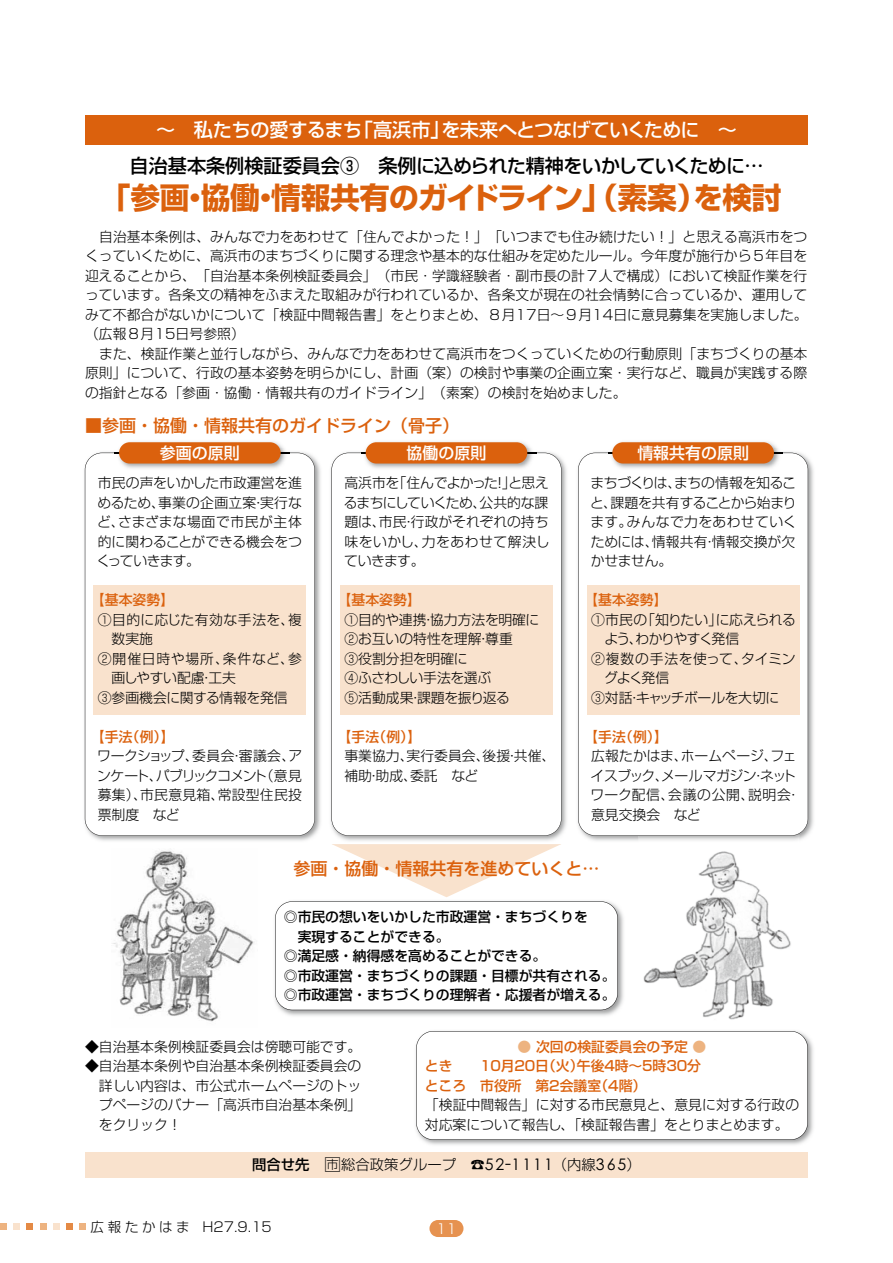
<style>
.page{position:relative;width:893px;height:1263px;background:#fff}
.page>*{position:absolute;margin:0;border:0;box-sizing:border-box;transform-origin:0 0}
.t1{font:29.7px "Shin Go Pro Bold 90 pv RKSJ H";letter-spacing:-.01em;color:#db610d}
.t2{font:19.2px "Shin Go Pro Medium 90 pv RKSJ H";letter-spacing:-.01em;color:#000}
.t3{font:19.2px "Shin Go Pro Medium 90 pv RKSJ H";letter-spacing:-.02em;color:#fff}
.t4{font:16.95px "Shin Go Pro Medium 90 pv RKSJ H";color:#db610d}
.t5{font:15.9px "Shin Go Pro Medium 90 pv RKSJ H";color:#fff}
.t6{font:14.4px "Shin Go Pro Light 90 pv RKSJ H";color:#000}
.t7{font:13.8px/19.5px "Shin Go Pro Light 90 pv RKSJ H";color:#000;text-align:justify}
.t8{font:13.8px "Shin Go Pro Medium 90 pv RKSJ H";color:#000}
.t9{font:13.8px/19.5px "Shin Go Pro Medium 90 pv RKSJ H";color:#db610d}
.t10{font:13.8px "Shin Go Pro Light 90 pv RKSJ H";letter-spacing:.035em;color:#000}
.t11{font:13.8px "Shin Go Pro Light 90 pv RKSJ H";letter-spacing:.055em;color:#000}
.t12{font:13.8px "Shin Go Pro Light 90 pv RKSJ H";letter-spacing:-.03em;color:#000}
.t13{font:13.8px "Shin Go Pro Light 90 pv RKSJ H";letter-spacing:-.105em;color:#000}
.t14{font:13.8px "Shin Go Pro Light 90 pv RKSJ H";letter-spacing:-.025em;color:#000}
.t15{font:13.5px "Shin Go Pro Light 90 pv RKSJ H";letter-spacing:.255em;color:#000}
.t16{font:13.5px "Shin Go Pro Light 90 pv RKSJ H";color:#fff}
.s1{color:#edb380}
.s2{font-family:"Shin Go Pro Medium 90 pv RKSJ H"}
.s3{font-size:16.95px}
.s4{font-size:12.15px}
.s5{font-family:"Century Gothic";font-size:15.9px}
.s6{font-family:"Shin Go Pro Regular 90 pv RKSJ H"}
</style>
<div class="page">
<img style="left:643px;top:851px;width:148px;height:169px">
<img style="left:112px;top:850px;width:142px;height:172px">
<img style="left:84px;top:452px;width:237px;height:389px">
<svg style="left:85px;top:453px;width:230px;height:383px"></svg>
<img style="left:338px;top:452px;width:229px;height:389px">
<svg style="left:331px;top:453px;width:230px;height:383px"></svg>
<img style="left:585px;top:452px;width:229px;height:389px">
<svg style="left:578px;top:453px;width:230px;height:383px"></svg>
<div style="left:85px;top:1152px;width:723px;height:26px;background:#f9e2cd"></div>
<div style="left:85px;top:115px;width:723px;height:30px;background:#db610d"></div>
<img style="left:608px;top:441px;width:175px;height:31px">
<img style="left:608px;top:453px;width:175px;height:1px">
<div style="left:612px;top:442px;width:162px;height:21px;background:#db610d;border-radius:11px"></div>
<img style="left:361px;top:441px;width:175px;height:31px">
<img style="left:361px;top:453px;width:175px;height:1px">
<div style="left:366px;top:442px;width:161px;height:21px;background:#db610d;border-radius:11px"></div>
<img style="left:115px;top:441px;width:174px;height:31px">
<img style="left:115px;top:453px;width:174px;height:1px">
<div style="left:119px;top:442px;width:162px;height:21px;background:#db610d;border-radius:11px"></div>
<img style="left:423px;top:1038px;width:390px;height:107px">
<svg style="left:416px;top:1031px;width:392px;height:109px"></svg>
<img style="left:281px;top:908px;width:343px;height:108px">
<svg style="left:275px;top:844px;width:343px;height:166px"></svg>
<div style="left:340px;top:585px;width:213px;height:129px;background:#f9e2cd"></div>
<div style="left:94px;top:585px;width:212px;height:129px;background:#f9e2cd"></div>
<div style="left:587px;top:585px;width:212px;height:129px;background:#f9e2cd"></div>
<div style="left:0;top:1223px;width:7px;height:6px;background:#edb380"></div>
<svg style="left:14px;top:1223px;width:6px;height:6px"></svg>
<svg style="left:27px;top:1223px;width:6px;height:6px"></svg>
<svg style="left:40px;top:1223px;width:6px;height:6px"></svg>
<svg style="left:53px;top:1223px;width:6px;height:6px"></svg>
<div style="left:66px;top:1223px;width:7px;height:6px;background:#e48a45"></div>
<div style="left:79px;top:1223px;width:7px;height:6px;background:#edb380"></div>
<svg style="left:429px;top:1220px;width:34px;height:17px"></svg>
<h2 class="t3" style="left:156px;top:114px;width:582px">～　私たちの愛するまち「高浜市」を未来へとつなげていくために　～</h2>
<h2 class="t2" style="left:130px;top:150px;width:635px">自治基本条例検証委員会③　条例に込められた精神をいかしていくために…</h2>
<h1 class="t1" style="left:101px;top:174px;width:682px">「参画・協働・情報共有のガイドライン」（素案）を検討</h1>
<p class="t7" style="left:85px;top:225px;width:724px;text-indent:14px">自治基本条例は、みんなで力をあわせて「住んでよかった！」「いつまでも住み続けたい！」と思える高浜市をつくっていくために、高浜市のまちづくりに関する理念や基本的な仕組みを定めたルール。今年度が施行から５年目を迎えることから、「自治基本条例検証委員会」（市民・学識経験者・副市長の計７人で構成）において検証作業を行っています。各条文の精神をふまえた取組みが行われているか、各条文が現在の社会情勢に合っているか、運用してみて不都合がないかについて「検証中間報告書」をとりまとめ、８月17日～９月14日に意見募集を実施しました。（広報８月15日号参照）</p>
<p class="t7" style="left:85px;top:342px;width:724px;text-indent:14px">また、検証作業と並行しながら、みんなで力をあわせて高浜市をつくっていくための行動原則「まちづくりの基本原則」について、行政の基本姿勢を明らかにし、計画（案）の検討や事業の企画立案・実行など、職員が実践する際の指針となる「参画・協働・情報共有のガイドライン」（素案）の検討を始めました。</p>
<p class="t4" style="left:85px;top:411px;width:376px">■参画・協働・情報共有のガイドライン（骨子）</p>
<p class="t5" style="left:160px;top:440px;width:81px">参画の原則</p>
<p class="t5" style="left:407px;top:440px;width:81px">協働の原則</p>
<p class="t5" style="left:637px;top:440px;width:113px">情報共有の原則</p>
<p class="t7" style="left:97px;top:472px;width:207px">市民の声をいかした市政運営を進めるため、事業の企画立案・実行など、さまざまな場面で市民が主体的に関わることができる機会をつくっていきます。</p>
<p class="t9" style="left:91px;top:589px;width:85px">【基本姿勢】</p>
<p class="t10" style="left:98px;top:608px;width:206px">①目的に応じた有効な手法を、複</p>
<p class="t7" style="left:112px;top:628px;width:43px">数実施</p>
<p class="t11" style="left:98px;top:647px;width:206px">②開催日時や場所、条件など、参</p>
<p class="t14" style="left:112px;top:667px;width:126px">画しやすい配慮・工夫</p>
<p class="t7" style="left:98px;top:686px;width:191px">③参画機会に関する情報を発信</p>
<p class="t9" style="left:91px;top:725px;width:85px">【手法（例）】</p>
<p class="t7" style="left:97px;top:745px;width:206px">ワークショップ、委員会・審議会、アンケート、パブリックコメント（意見募集）、市民意見箱、常設型住民投票制度　など</p>
<p class="t7" style="left:590px;top:472px;width:208px">まちづくりは、まちの情報を知ること、課題を共有することから始まります。みんなで力をあわせていくためには、情報共有・情報交換が欠かせません。</p>
<p class="t9" style="left:584px;top:589px;width:85px">【基本姿勢】</p>
<p class="t7" style="left:591px;top:608px;width:206px">①市民の「知りたい」に応えられる</p>
<p class="t13" style="left:604px;top:628px;width:136px">よう、わかりやすく発信</p>
<p class="t10" style="left:591px;top:647px;width:206px">②複数の手法を使って、タイミン</p>
<p class="t7" style="left:604px;top:667px;width:67px">グよく発信</p>
<p class="t12" style="left:591px;top:686px;width:190px">③対話・キャッチボールを大切に</p>
<p class="t9" style="left:584px;top:725px;width:85px">【手法（例）】</p>
<p class="t7" style="left:591px;top:745px;width:211px;text-align:left">広報たかはま、ホームページ、フェイスブック、メールマガジン・ネットワーク配信、会議の公開、説明会・意見交換会　など</p>
<p class="t4" style="left:293px;top:855px;width:308px">参画・協働・情報共有を進めていくと…</p>
<p class="t7" style="left:344px;top:472px;width:207px">高浜市を「住んでよかった！」と思えるまちにしていくため、公共的な課題は、市民・行政がそれぞれの持ち味をいかし、力をあわせて解決していきます。</p>
<p class="t9" style="left:337px;top:589px;width:85px">【基本姿勢】</p>
<p class="t7" style="left:344px;top:608px;width:197px;text-align:left">①目的や連携・協力方法を明確に<br>②お互いの特性を理解・尊重<br>③役割分担を明確に<br>④ふさわしい手法を選ぶ<br>⑤活動成果・課題を振り返る</p>
<p class="t9" style="left:337px;top:725px;width:85px">【手法（例）】</p>
<p class="t7" style="left:344px;top:745px;width:212px">事業協力、実行委員会、後援・共催、補助・助成、委託　など</p>
<p class="t8" style="left:284px;top:906px;width:306px">◎市民の想いをいかした市政運営・まちづくりを</p>
<p class="t8" style="left:298px;top:925px;width:154px">実現することができる。</p>
<p class="t8" style="left:284px;top:945px;width:264px">◎満足感・納得感を高めることができる。</p>
<p class="t8" style="left:284px;top:964px;width:333px">◎市政運営・まちづくりの課題・目標が共有される。</p>
<p class="t8" style="left:284px;top:983px;width:333px">◎市政運営・まちづくりの理解者・応援者が増える。</p>
<p class="t7" style="left:85px;top:1035px;width:278px">◆自治基本条例検証委員会は傍聴可能です。</p>
<p class="t7" style="left:99px;top:1055px;width:264px;text-indent:-14px">◆自治基本条例や自治基本条例検証委員会の詳しい内容は、市公式ホームページのトップページのバナー「高浜市自治基本条例」をクリック！</p>
<p class="t9" style="left:425px;top:1035px;width:283px;text-indent:93px"><span class="s1">●</span> 次回の検証委員会の予定 <span class="s1">●</span>とき　　１０月２０日（火）午後４時～５時３０分ところ　市役所　第２会議室（４階）</p>
<p class="t7" style="left:425px;top:1094px;width:376px">「検証中間報告」に対する市民意見と、意見に対する行政の対応案について報告し、「検証報告書」をとりまとめます。</p>
<p class="t6" style="left:252px;top:1153px;width:390px"><span class="s2">問合せ先</span> <span class="s3">□</span><span class="s4">市</span> 総合政策グループ　☎<span class="s5">5 2</span><span class="s6">－</span><span class="s5">1 1 11</span>（内線<span class="s5">3 6 5</span>）</p>
<p class="t15" style="left:90px;top:1216px;width:183px">広報たかはま　H27.9.15</p>
<p class="t16" style="left:436px;top:1217px;width:22px">11</p>
</div>
